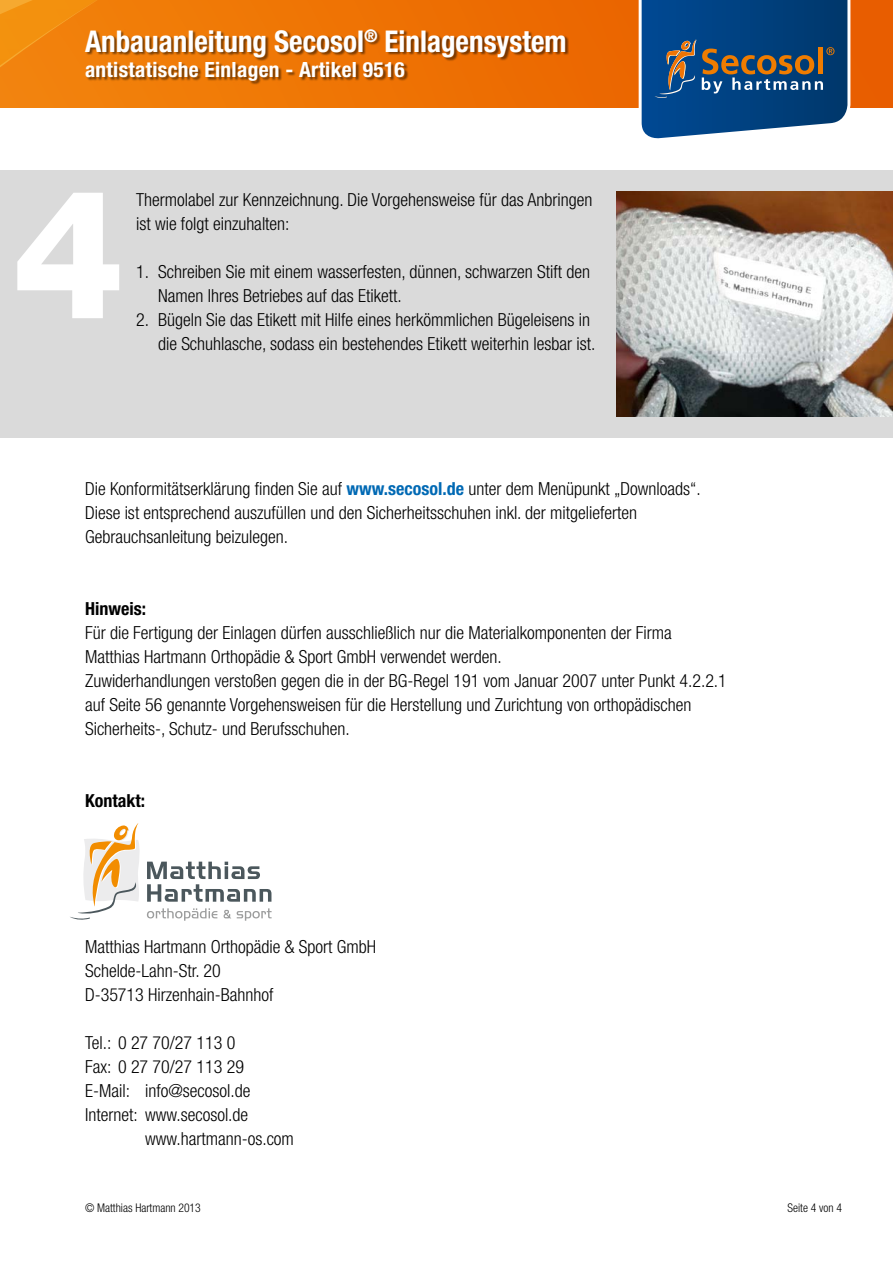
<style>
.page{position:relative;width:893px;height:1263px;background:#fff}
.page>*{position:absolute;margin:0;border:0;box-sizing:border-box;transform-origin:0 0}
.t1{font:800 180px "Helvetica Neue";color:#fff}
.t2{font:700 condensed 30px "Helvetica Neue";color:#fff}
.t3{font:700 condensed 21px "Helvetica Neue";letter-spacing:.015em;color:#fff}
.t4{font:300 condensed 18px/24px "Helvetica Neue";color:#000}
.t5{font:700 condensed 18px "Helvetica Neue";color:#000}
.t6{font:300 condensed 12px "Helvetica Neue";color:#000}
.s1{font-weight:700;color:#0069b4}
</style>
<div class="page">
<svg style="left:116px;top:0;width:777px;height:107px;background:#ec6e03"></svg>
<svg style="left:0;top:0;width:116px;height:107px;background:#f2860d"></svg>
<svg style="left:637px;top:0;width:215px;height:139px;background:#2c5985"></svg>
<div style="left:86px;top:29px;width:483px;height:56px;background:#000;opacity:.5"></div>
<div style="left:0;top:170px;width:893px;height:268px;background:#dadada"></div>
<img style="left:617px;top:191px;width:276px;height:226px">
<svg style="left:70px;top:823px;width:70px;height:97px"></svg>
<svg style="left:147px;top:862px;width:124px;height:40px"></svg>
<svg style="left:147px;top:908px;width:125px;height:13px"></svg>
<h2 class="t2" style="left:85px;top:23px;width:483px">Anbauanleitung Secosol<sup>®</sup> Einlagensystem</h2>
<p class="t3" style="left:85px;top:57px;width:321px">antistatische Einlagen - Artikel 9516</p>
<h1 class="t1" style="left:12px;top:147px;width:115px">4</h1>
<p class="t4" style="left:136px;top:187px;width:458px">Thermolabel zur Kennzeichnung. Die Vorgehensweise für das Anbringen ist wie folgt einzuhalten:</p>
<p class="t4" style="left:158px;top:259px;width:433px;text-indent:-22px">1. Schreiben Sie mit einem wasserfesten, dünnen, schwarzen Stift den<br>Namen Ihres Betriebes auf das Etikett.</p>
<p class="t4" style="left:136px;top:307px;width:461px;text-align:right">2. Bügeln Sie das Etikett mit Hilfe eines herkömmlichen Bügeleisens in die Schuhlasche, sodass ein bestehendes Etikett weiterhin lesbar ist.</p>
<p class="t4" style="left:85px;top:476px;width:617px">Die Konformitätserklärung finden Sie auf <span class="s1">www.secosol.de</span> unter dem Menüpunkt „Downloads“.<br>Diese ist entsprechend auszufüllen und den Sicherheitsschuhen inkl. der mitgelieferten<br>Gebrauchsanleitung beizulegen.</p>
<p class="t5" style="left:85px;top:597px;width:62px">Hinweis:</p>
<p class="t4" style="left:85px;top:620px;width:643px">Für die Fertigung der Einlagen dürfen ausschließlich nur die Materialkomponenten der Firma Matthias Hartmann Orthopädie &amp; Sport GmbH verwendet werden.<br>Zuwiderhandlungen verstoßen gegen die in der BG-Regel 191 vom Januar 2007 unter Punkt 4.2.2.1 auf Seite 56 genannte Vorgehensweisen für die Herstellung und Zurichtung von orthopädischen Sicherheits-, Schutz- und Berufsschuhen.</p>
<p class="t5" style="left:85px;top:789px;width:61px">Kontakt:</p>
<p class="t4" style="left:85px;top:934px;width:292px">Matthias Hartmann Orthopädie &amp; Sport GmbH<br>Schelde-Lahn-Str. 20<br>D-35713 Hirzenhain-Bahnhof</p>
<p class="t4" style="left:85px;top:1030px;width:152px">Tel.: 0 27 70/27 113 0</p>
<p class="t4" style="left:85px;top:1054px;width:160px">Fax: 0 27 70/27 113 29</p>
<p class="t4" style="left:85px;top:1078px;width:167px">E-Mail: info@secosol.de</p>
<p class="t4" style="left:85px;top:1102px;width:165px">Internet: www.secosol.de</p>
<p class="t4" style="left:145px;top:1126px;width:150px">www.hartmann-os.com</p>
<p class="t6" style="left:85px;top:1201px;width:117px">© Matthias Hartmann 2013</p>
<p class="t6" style="left:787px;top:1201px;width:56px">Seite 4 von 4</p>
</div>
